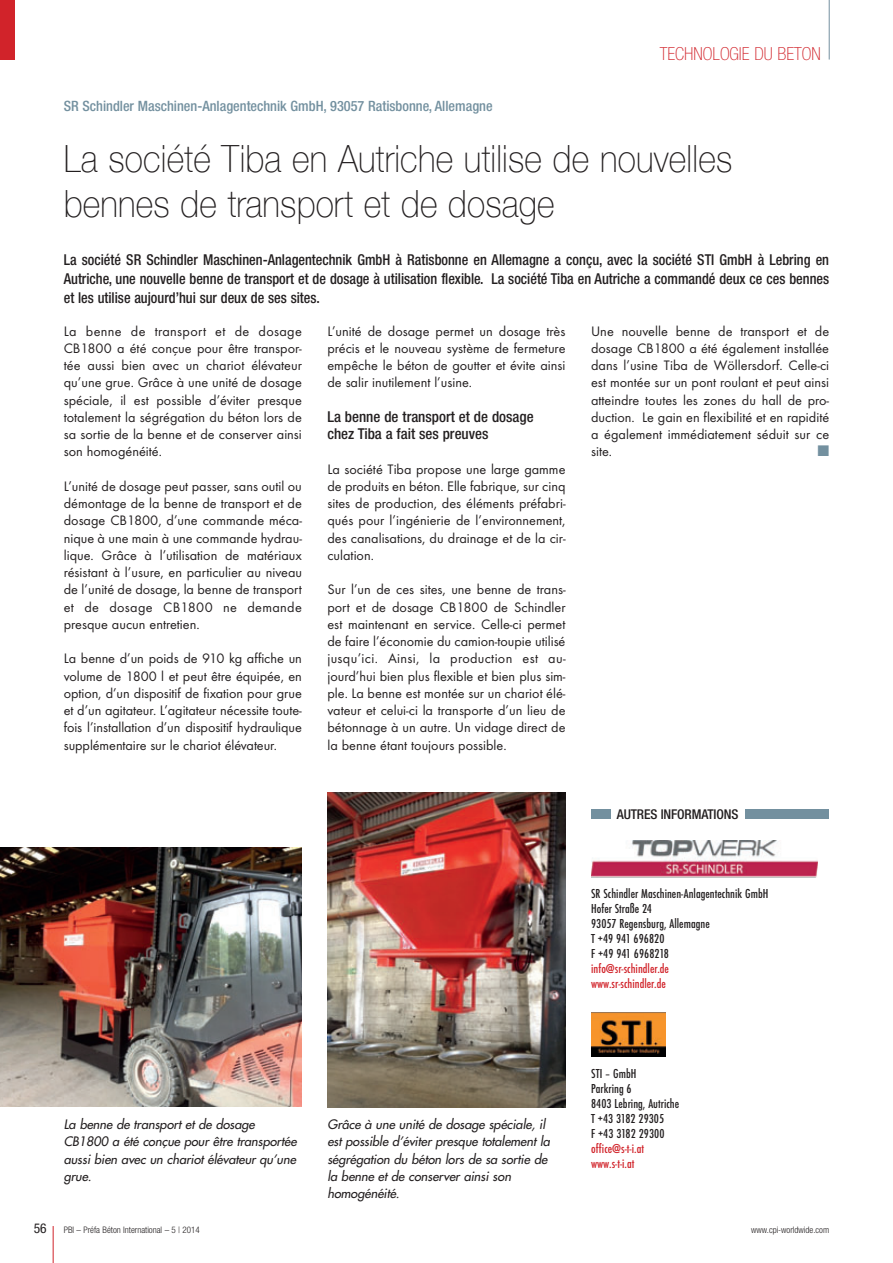
<style>
.page{position:relative;width:893px;height:1263px;background:#fff}
.page>*{position:absolute;margin:0;border:0;box-sizing:border-box;transform-origin:0 0}
.t1{font:100 37.5px/45px "Helvetica Neue";letter-spacing:.005em;color:#231f20;scale:.9 1}
.t2{font:100 condensed 18px "Helvetica Neue";color:#d1232a}
.t3{font:500 condensed 15px/18.8px "Helvetica Neue";color:#231f20;text-align:justify;scale:.95 1}
.t4{font:500 condensed 15px/17.2px "Helvetica Neue";color:#231f20}
.t5{font:14.25px/17.2px "Futura T";color:#231f20;text-align:justify}
.t6{font:500 condensed 14.25px "Helvetica Neue";color:#73909f}
.t7{font:500 condensed 13.5px/15px "Futura T";letter-spacing:.005em;color:#231f20}
.t8{font:500 condensed 13.5px/15px "Futura T";letter-spacing:.005em;color:#d1232a}
.t9{font:500 condensed 13.5px "Helvetica Neue";letter-spacing:-.01em;color:#231f20}
.t10{font:condensed 13.5px "Helvetica Neue";color:#231f20}
.t11{font:italic 12.75px/17.2px "Futura";color:#231f20}
.t12{font:300 condensed 9px "Helvetica Neue";color:#231f20}
</style>
<div class="page">
<hr style="left:53px;top:1226px;width:1px;height:37px;background:#d1232a">
<hr style="left:829px;top:0;width:1px;height:60px;background:#73909f">
<div style="left:0;top:0;width:15px;height:60px;background:#d1232a"></div>
<img style="left:591px;top:840px;width:227px;height:37px">
<img style="left:591px;top:1012px;width:74px;height:45px">
<div style="left:591px;top:809px;width:19px;height:10px;background:#73909f"></div>
<div style="left:746px;top:809px;width:83px;height:10px;background:#73909f"></div>
<img style="left:0;top:848px;width:302px;height:259px">
<img style="left:327px;top:792px;width:239px;height:316px">
<p class="t6" style="left:64px;top:98px;width:430px">SR Schindler Maschinen-Anlagentechnik GmbH, 93057 Ratisbonne, Allemagne</p>
<p class="t2" style="left:660px;top:43px;width:163px">TECHNOLOGIE DU BETON</p>
<h1 class="t1" style="left:64px;top:136px;width:744px">La société Tiba en Autriche utilise de nouvelles bennes de transport et de dosage</h1>
<p class="t3" style="left:64px;top:250px;width:807px">La société SR Schindler Maschinen-Anlagentechnik GmbH à Ratisbonne en Allemagne a conçu, avec la société STI GmbH à Lebring en Autriche, une nouvelle benne de transport et de dosage à utilisation flexible. La société Tiba en Autriche a commandé deux ce ces bennes et les utilise aujourd’hui sur deux de ses sites.</p>
<p class="t5" style="left:64px;top:322px;width:240px">La benne de transport et de dosage CB1800 a été conçue pour être transpor&shy;tée aussi bien avec un chariot élévateur qu’une grue. Grâce à une unité de dosage spéciale, il est possible d’éviter presque totalement la ségrégation du béton lors de sa sortie de la benne et de conserver ainsi son homogénéité.</p>
<p class="t5" style="left:64px;top:477px;width:240px">L’unité de dosage peut passer, sans outil ou démontage de la benne de transport et de dosage CB1800, d’une commande méca&shy;nique à une main à une commande hydrau&shy;lique. Grâce à l’utilisation de matériaux résistant à l’usure, en particulier au niveau de l’unité de dosage, la benne de transport et de dosage CB1800 ne demande presque aucun entretien.</p>
<p class="t5" style="left:64px;top:650px;width:240px">La benne d’un poids de 910 kg affiche un volume de 1800 l et peut être équipée, en option, d’un dispositif de fixation pour grue et d’un agitateur. L’agitateur nécessite toute&shy;fois l’installation d’un dispositif hydraulique supplémentaire sur le chariot élévateur.</p>
<p class="t5" style="left:327px;top:322px;width:240px">L’unité de dosage permet un dosage très précis et le nouveau système de fermeture empêche le béton de goutter et évite ainsi de salir inutilement l’usine.</p>
<p class="t4" style="left:327px;top:408px;width:208px">La benne de transport et de dosage chez Tiba a fait ses preuves</p>
<p class="t5" style="left:327px;top:460px;width:240px">La société Tiba propose une large gamme de produits en béton. Elle fabrique, sur cinq sites de production, des éléments préfabri&shy;qués pour l’ingénierie de l’environnement, des canalisations, du drainage et de la cir&shy;culation.</p>
<p class="t5" style="left:327px;top:581px;width:240px">Sur l’un de ces sites, une benne de trans&shy;port et de dosage CB1800 de Schindler est maintenant en service. Celle-ci permet de faire l’économie du camion-toupie utilisé jusqu’ici. Ainsi, la production est au - jourd’hui bien plus flexible et bien plus sim&shy;ple. La benne est montée sur un chariot élé&shy;vateur et celui-ci la transporte d’un lieu de bétonnage à un autre. Un vidage direct de la benne étant toujours possible.</p>
<p class="t5" style="left:591px;top:322px;width:240px">Une nouvelle benne de transport et de dosage CB1800 a été également installée dans l’usine Tiba de Wöllersdorf. Celle-ci est montée sur un pont roulant et peut ainsi atteindre toutes les zones du hall de pro&shy;duction. Le gain en flexibilité et en rapidité a également immédiatement séduit sur ce site.</p>
<p class="t9" style="left:617px;top:806px;width:123px">AUTRES INFORMATIONS</p>
<p class="t7" style="left:591px;top:886px;width:179px">SR Schindler Maschinen-Anlagentechnik GmbH<br>Hofer Straße 24<br>93057 Regensburg, Allemagne<br>T +49 941 696820<br>F +49 941 6968218</p>
<p class="t8" style="left:591px;top:961px;width:79px">info@sr-schindler.de www.sr-schindler.de</p>
<p class="t11" style="left:64px;top:1116px;width:237px">La benne de transport et de dosage<br>CB1800 a été conçue pour être transportée aussi bien avec un chariot élévateur qu’une grue.</p>
<p class="t11" style="left:327px;top:1116px;width:227px">Grâce à une unité de dosage spéciale, il est possible d’éviter presque totalement la ségrégation du béton lors de sa sortie de la benne et de conserver ainsi son homogénéité.</p>
<p class="t7" style="left:591px;top:1066px;width:90px">STI – GmbH<br>Parkring 6<br>8403 Lebring, Autriche<br>T +43 3182 29305<br>F +43 3182 29300</p>
<p class="t8" style="left:591px;top:1141px;width:55px">office@s-t-i.at www.s-t-i.at</p>
<p class="t10" style="left:34px;top:1220px;width:14px">56</p>
<p class="t12" style="left:64px;top:1224px;width:138px">PBI – Préfa Béton International – 5 | 2014</p>
<p class="t12" style="left:751px;top:1224px;width:79px">www.cpi-worldwide.com</p>
</div>
